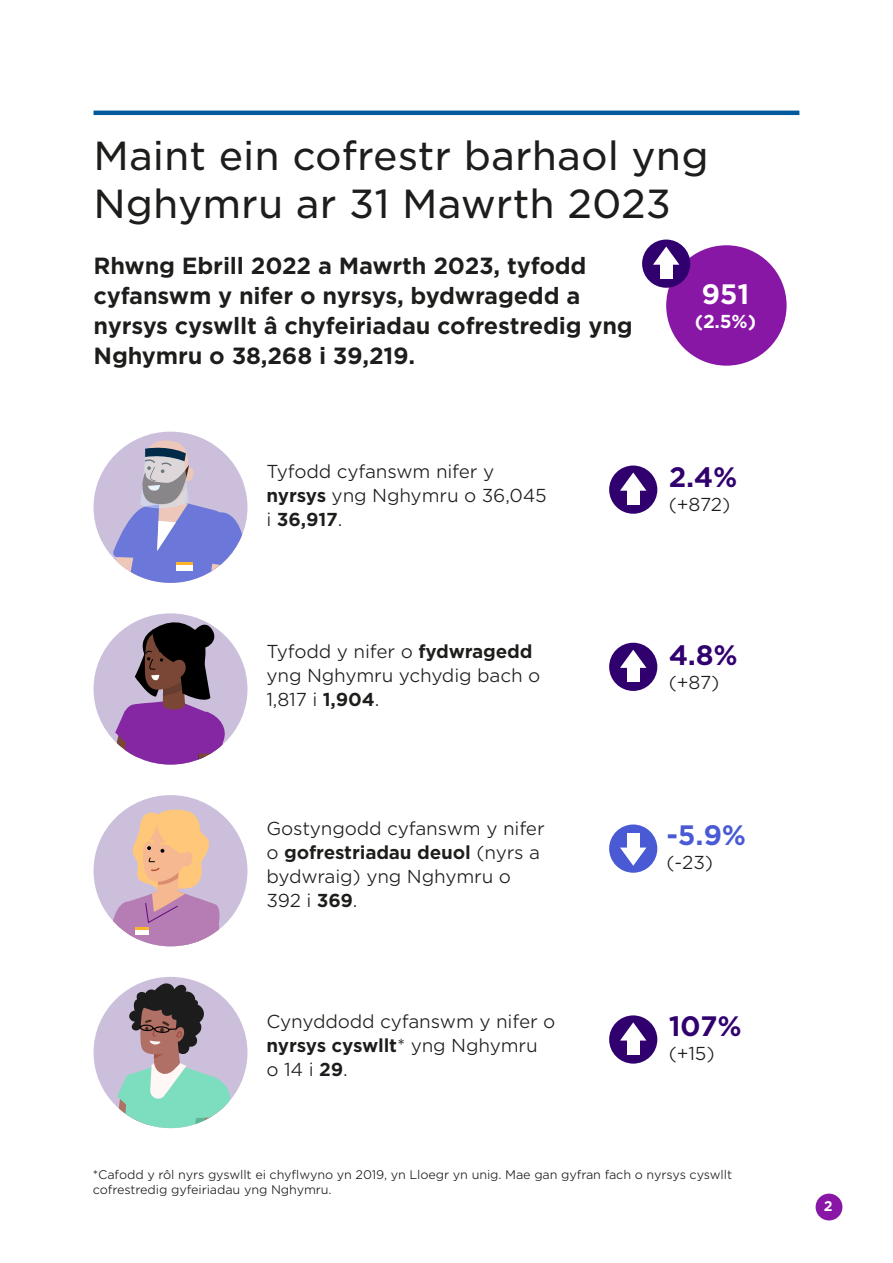
<style>
.page{position:relative;width:893px;height:1263px;background:#fff}
.page>*{position:absolute;margin:0;border:0;box-sizing:border-box;transform-origin:0 0}
.Heading{font:39px "Gotham S Sm";color:#1d1d1b}
.Stat_numbers_positiv{font:700 27px "Gotham S Sm";color:#31006f}
.Stat_numbers_negativ{font:700 27px "Gotham S Sm";color:#495ad4}
.Stat_numbers_circles{font:700 27px "Gotham S Sm";color:#fff}
.Lead_in{font:700 22.5px "Gotham S Sm";letter-spacing:-.01em;color:#1d1d1b}
.Body_copy{font:300 18px "Gotham S Sm";letter-spacing:-.01em;color:#1d1d1b}
.Body_copy-2{font:700 18px "Gotham S Sm";letter-spacing:-.01em;color:#1d1d1b}
.Body_copy-3{font:700 18px "Gotham S Sm";color:#fff}
.t1{font:700 13.5px "Gotham S Sm";color:#fff}
.Footnote{font:300 12px "Gotham S Sm";letter-spacing:-.01em;color:#1d1d1b}
.s1{font-weight:700}
.s2{font-weight:300}
</style>
<div class="page">
<div style="left:816px;top:1193px;width:26px;height:27px;background:#8917a6;border-radius:50%"></div>
<hr style="left:94px;top:111px;width:705px;height:4px;background:#005a9b">
<div style="left:666px;top:245px;width:121px;height:121px;background:#8917a6;border-radius:50%"></div>
<div style="left:642px;top:240px;width:48px;height:48px;background:#31006f;border-radius:50%"></div>
<svg style="left:653px;top:246px;width:26px;height:19px"></svg>
<div style="left:660px;top:258px;width:13px;height:20px;background:#fff"></div>
<div style="left:609px;top:465px;width:48px;height:49px;background:#31006f;border-radius:50%"></div>
<svg style="left:620px;top:472px;width:26px;height:19px"></svg>
<div style="left:627px;top:484px;width:13px;height:20px;background:#fff"></div>
<div style="left:609px;top:643px;width:48px;height:48px;background:#31006f;border-radius:50%"></div>
<svg style="left:620px;top:650px;width:26px;height:18px"></svg>
<div style="left:627px;top:662px;width:13px;height:20px;background:#fff"></div>
<div style="left:609px;top:1015px;width:48px;height:48px;background:#31006f;border-radius:50%"></div>
<svg style="left:620px;top:1022px;width:26px;height:18px"></svg>
<div style="left:627px;top:1034px;width:13px;height:20px;background:#fff"></div>
<div style="left:609px;top:824px;width:48px;height:49px;background:#495ad4;border-radius:50%"></div>
<svg style="left:620px;top:847px;width:26px;height:19px"></svg>
<div style="left:627px;top:834px;width:13px;height:20px;background:#fff"></div>
<div style="left:94px;top:432px;width:153px;height:151px;background:#cbbfdb;border-radius:50%"></div>
<svg style="left:106px;top:438px;width:141px;height:145px"></svg>
<div style="left:94px;top:613px;width:153px;height:152px;background:#cbbfdb;border-radius:50%"></div>
<svg style="left:106px;top:616px;width:122px;height:149px"></svg>
<div style="left:94px;top:795px;width:153px;height:151px;background:#cbbfdb;border-radius:50%"></div>
<svg style="left:101px;top:809px;width:122px;height:137px"></svg>
<div style="left:136px;top:930px;width:13px;height:5px;background:#fff"></div>
<div style="left:94px;top:977px;width:153px;height:151px;background:#cbbfdb;border-radius:50%"></div>
<svg style="left:112px;top:983px;width:121px;height:145px"></svg>
<h1 class="Heading" style="left:94px;top:130px;width:617px">Maint ein cofrestr barhaol yng</h1>
<h1 class="Heading" style="left:94px;top:178px;width:579px">Nghymru ar 31 Mawrth 2023</h1>
<p class="Lead_in" style="left:94px;top:250px;width:495px">Rhwng Ebrill 2022 a Mawrth 2023, tyfodd</p>
<p class="Lead_in" style="left:94px;top:280px;width:488px">cyfanswm y nifer o nyrsys, bydwragedd a</p>
<p class="Lead_in" style="left:94px;top:310px;width:541px">nyrsys cyswllt â chyfeiriadau cofrestredig yng</p>
<p class="Lead_in" style="left:94px;top:340px;width:323px">Nghymru o 38,268 i 39,219.</p>
<p class="Stat_numbers_circles" style="left:701px;top:276px;width:49px">951</p>
<p class="Body_copy-3" style="left:695px;top:309px;width:63px">(2.5%)</p>
<p class="Body_copy" style="left:266px;top:460px;width:229px">Tyfodd cyfanswm nifer y</p>
<p class="Body_copy" style="left:266px;top:484px;width:282px"><span class="s1">nyrsys</span> yng Nghymru o 36,045</p>
<p class="Body_copy-2" style="left:266px;top:507px;width:77px"><span class="s2">i</span> 36,917<span class="s2">.</span></p>
<p class="Body_copy" style="left:266px;top:640px;width:268px">Tyfodd y nifer o <span class="s1">fydwragedd</span></p>
<p class="Body_copy" style="left:266px;top:664px;width:275px">yng Nghymru ychydig bach o</p>
<p class="Body_copy" style="left:266px;top:688px;width:114px">1,817 i <span class="s1">1,904</span>.</p>
<p class="Body_copy" style="left:266px;top:817px;width:280px">Gostyngodd cyfanswm y nifer</p>
<p class="Body_copy-2" style="left:266px;top:840px;width:275px"><span class="s2">o</span> gofrestriadau deuol <span class="s2">(nyrs a</span></p>
<p class="Body_copy" style="left:266px;top:865px;width:246px">bydwraig) yng Nghymru o</p>
<p class="Body_copy" style="left:266px;top:889px;width:93px">392 i <span class="s1">369</span>.</p>
<p class="Body_copy" style="left:266px;top:1010px;width:290px">Cynyddodd cyfanswm y nifer o</p>
<p class="Body_copy-2" style="left:266px;top:1033px;width:273px">nyrsys cyswllt<span class="s2">* yng Nghymru</span></p>
<p class="Body_copy" style="left:266px;top:1058px;width:83px">o 14 i <span class="s1">29</span>.</p>
<p class="Stat_numbers_positiv" style="left:669px;top:459px;width:70px">2.4%</p>
<p class="Body_copy" style="left:669px;top:493px;width:63px">(+872)</p>
<p class="Stat_numbers_positiv" style="left:669px;top:637px;width:71px">4.8%</p>
<p class="Body_copy" style="left:669px;top:671px;width:52px">(+87)</p>
<p class="Stat_numbers_negativ" style="left:666px;top:816px;width:81px">-5.9%</p>
<p class="Body_copy" style="left:666px;top:850px;width:48px">(-23)</p>
<p class="Stat_numbers_positiv" style="left:669px;top:1007px;width:74px">107%</p>
<p class="Body_copy" style="left:669px;top:1041px;width:47px">(+15)</p>
<p class="Footnote" style="left:93px;top:1167px;width:641px">*Cafodd y rôl nyrs gyswllt ei chyflwyno yn 2019, yn Lloegr yn unig. Mae gan gyfran fach o nyrsys cyswllt</p>
<p class="Footnote" style="left:93px;top:1182px;width:240px">cofrestredig gyfeiriadau yng Nghymru.</p>
<p class="t1" style="left:824px;top:1197px;width:10px">2</p>
</div>
